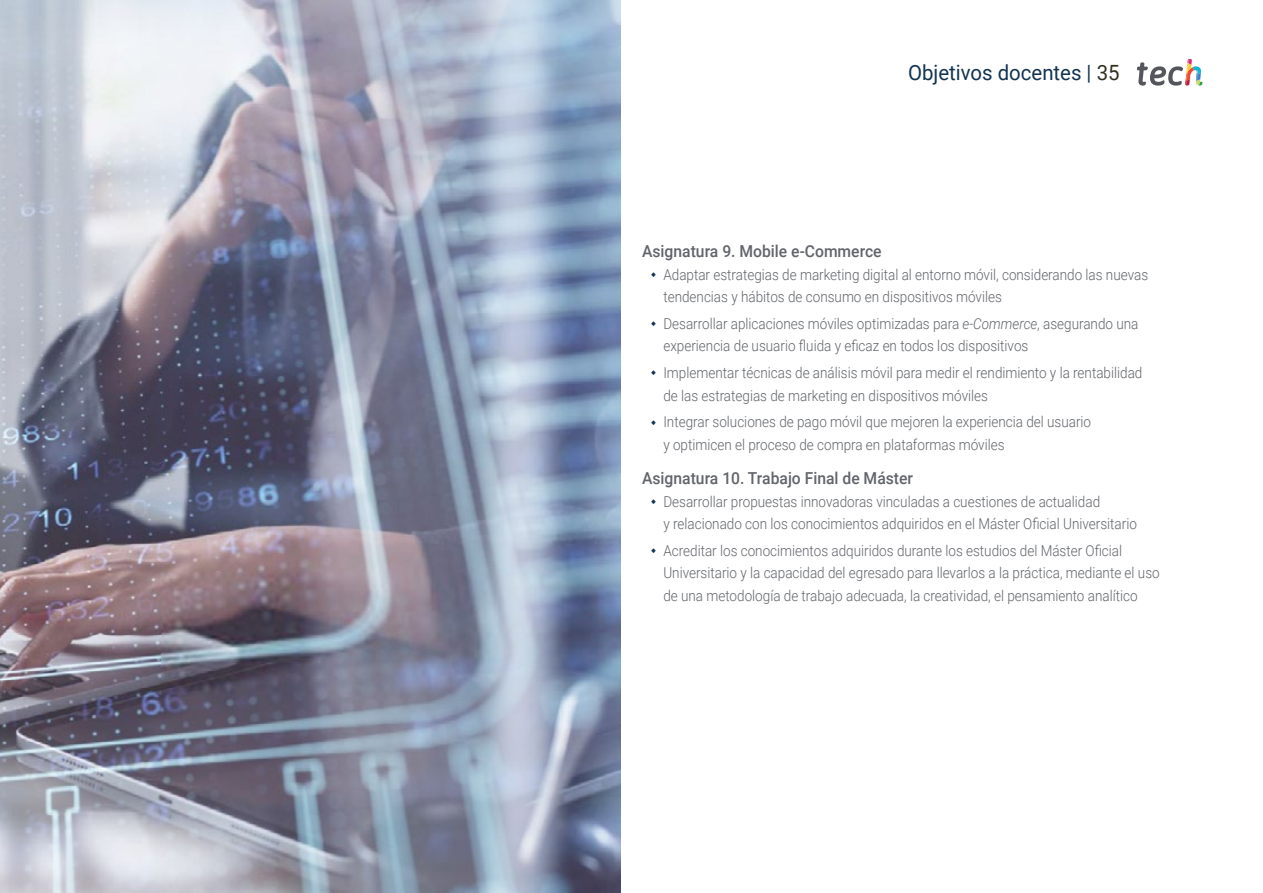
<style>
.page{position:relative;width:1263px;height:893px;background:#fff}
.page>*{position:absolute;margin:0;border:0;box-sizing:border-box;transform-origin:0 0}
.t1{font:21px "Roboto";color:#123352}
.t2{font:500 16.5px "Roboto";color:#61646a;scale:.95 1}
.t3{font:300 15px/22.5px "Roboto";color:#61646a;scale:.9 1}
.s1{color:#312e20}
.s2{font-style:italic}
</style>
<div class="page">
<img style="left:0;top:0;width:621px;height:893px">
<svg style="left:1137px;top:59px;width:65px;height:27px"></svg>
<h1 class="t1" style="left:908px;top:57px;width:213px">Objetivos docentes | <span class="s1">35</span></h1>
<p class="t2" style="left:642px;top:240px;width:254px">Asignatura 9. Mobile e-Commerce</p>
<p class="t3" style="left:663px;top:263px;width:540px">Adaptar estrategias de marketing digital al entorno móvil, considerando las nuevas tendencias y hábitos de consumo en dispositivos móviles</p>
<p class="t3" style="left:663px;top:312px;width:529px">Desarrollar aplicaciones móviles optimizadas para <span class="s2">e-Commerce</span>, asegurando una experiencia de usuario fluida y eficaz en todos los dispositivos</p>
<p class="t3" style="left:663px;top:361px;width:534px">Implementar técnicas de análisis móvil para medir el rendimiento y la rentabilidad de las estrategias de marketing en dispositivos móviles</p>
<p class="t3" style="left:663px;top:410px;width:477px">Integrar soluciones de pago móvil que mejoren la experiencia del usuario y optimicen el proceso de compra en plataformas móviles</p>
<p class="t2" style="left:642px;top:467px;width:287px">Asignatura 10. Trabajo Final de Máster</p>
<p class="t3" style="left:663px;top:489px;width:528px">Desarrollar propuestas innovadoras vinculadas a cuestiones de actualidad<br>y relacionado con los conocimientos adquiridos en el Máster Oficial Universitario</p>
<p class="t3" style="left:663px;top:539px;width:553px">Acreditar los conocimientos adquiridos durante los estudios del Máster Oficial<br>Universitario y la capacidad del egresado para llevarlos a la práctica, mediante el uso de una metodología de trabajo adecuada, la creatividad, el pensamiento analítico</p>
</div>
